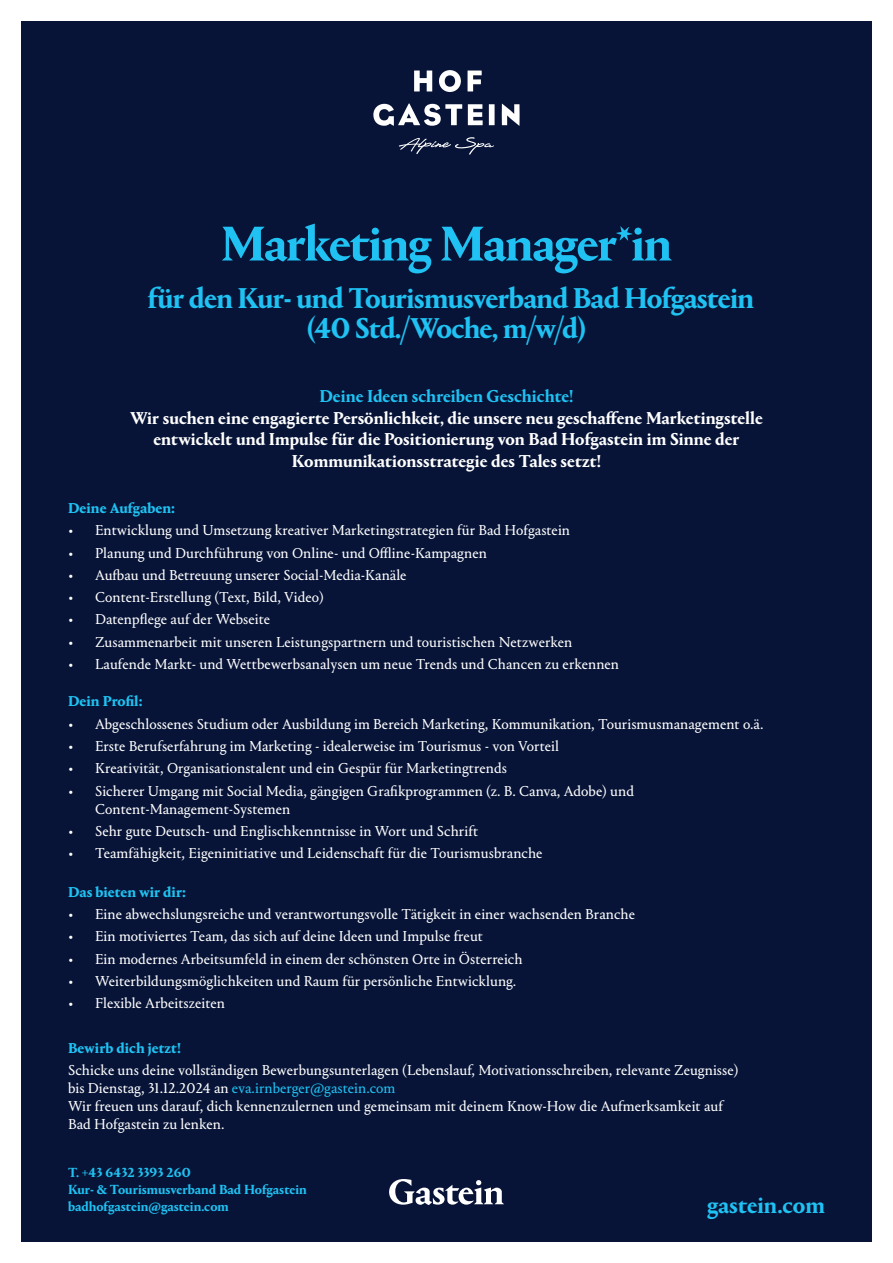
<style>
.page{position:relative;width:893px;height:1263px;background:#fff}
.page>*{position:absolute;margin:0;border:0;box-sizing:border-box;transform-origin:0 0}
.t1{font:700 51px "Portrait";letter-spacing:-.025em;color:#1fc2f3}
.t2{font:700 30px/30px "Portrait";letter-spacing:-.025em;color:#1fc2f3;text-align:center}
.t3{font:700 24px "Portrait";color:#1fc2f3}
.t4{font:700 18px "Portrait";color:#fff}
.t5{font:700 18px "Portrait";color:#1fc2f3}
.t6{font:15px/18px "Portrait Text";color:#fff}
.t7{font:700 15px "Portrait Text";color:#1fc2f3}
.Text_im_Balken{font:700 13.8px "Portrait";color:#1fc2f3}
.s1{color:#1fc2f3}
</style>
<div class="page">
<div style="left:21px;top:21px;width:851px;height:1221px;background:#071437"></div>
<svg style="left:373px;top:103px;width:89px;height:23px"></svg>
<svg style="left:502px;top:104px;width:18px;height:22px"></svg>
<svg style="left:468px;top:104px;width:15px;height:21px"></svg>
<div style="left:489px;top:104px;width:6px;height:21px;background:#fff"></div>
<svg style="left:414px;top:70px;width:18px;height:22px"></svg>
<svg style="left:439px;top:70px;width:22px;height:22px"></svg>
<svg style="left:468px;top:71px;width:14px;height:21px"></svg>
<svg style="left:399px;top:137px;width:95px;height:18px"></svg>
<svg style="left:389px;top:1179px;width:115px;height:26px"></svg>
<p class="t1" style="left:221px;top:208px;width:453px">Marketing Manager*in</p>
<p class="t2" style="left:148px;top:281px;width:608px">für den Kur- und Tourismusverband Bad Hofgastein (40 Std./Woche, m/w/d)</p>
<p class="t5" style="left:319px;top:384px;width:255px">Deine Ideen schreiben Geschichte!</p>
<p class="t4" style="left:130px;top:405px;width:634px">Wir suchen eine engagierte Persönlichkeit, die unsere neu geschaffene Marketingstelle</p>
<p class="t4" style="left:153px;top:427px;width:588px">entwickelt und Impulse für die Positionierung von Bad Hofgastein im Sinne der</p>
<p class="t4" style="left:292px;top:448px;width:311px">Kommunikationsstrategie des Tales setzt!</p>
<p class="t7" style="left:68px;top:497px;width:109px">Deine Aufgaben:</p>
<p class="t6" style="left:68px;top:521px;width:504px">• Entwicklung und Umsetzung kreativer Marketingstrategien für Bad Hofgastein</p>
<p class="t6" style="left:68px;top:543px;width:420px">• Planung und Durchführung von Online- und Offline-Kampagnen</p>
<p class="t6" style="left:68px;top:565px;width:340px">• Aufbau und Betreuung unserer Social-Media-Kanäle</p>
<p class="t6" style="left:68px;top:587px;width:257px">• Content-Erstellung (Text, Bild, Video)</p>
<p class="t6" style="left:68px;top:610px;width:204px">• Datenpflege auf der Webseite</p>
<p class="t6" style="left:68px;top:632px;width:506px">• Zusammenarbeit mit unseren Leistungspartnern und touristischen Netzwerken</p>
<p class="t6" style="left:68px;top:654px;width:553px">• Laufende Markt- und Wettbewerbsanalysen um neue Trends und Chancen zu erkennen</p>
<p class="t7" style="left:68px;top:690px;width:76px">Dein Profil:</p>
<p class="t6" style="left:68px;top:714px;width:697px">• Abgeschlossenes Studium oder Ausbildung im Bereich Marketing, Kommunikation, Tourismusmanagement o.ä.</p>
<p class="t6" style="left:68px;top:736px;width:492px">• Erste Berufserfahrung im Marketing - idealerweise im Tourismus - von Vorteil</p>
<p class="t6" style="left:68px;top:759px;width:441px">• Kreativität, Organisationstalent und ein Gespür für Marketingtrends</p>
<p class="t6" style="left:95px;top:781px;width:541px;text-indent:-27px">• Sicherer Umgang mit Social Media, gängigen Grafikprogrammen (z. B. Canva, Adobe) und<br>Content-Management-Systemen</p>
<p class="t6" style="left:68px;top:821px;width:412px">• Sehr gute Deutsch- und Englischkenntnisse in Wort und Schrift</p>
<p class="t6" style="left:68px;top:843px;width:476px">• Teamfähigkeit, Eigeninitiative und Leidenschaft für die Tourismusbranche</p>
<p class="t7" style="left:68px;top:881px;width:119px">Das bieten wir dir:</p>
<p class="t6" style="left:68px;top:904px;width:569px">• Eine abwechslungsreiche und verantwortungsvolle Tätigkeit in einer wachsenden Branche</p>
<p class="t6" style="left:68px;top:927px;width:417px">• Ein motiviertes Team, das sich auf deine Ideen und Impulse freut</p>
<p class="t6" style="left:68px;top:949px;width:456px">• Ein modernes Arbeitsumfeld in einem der schönsten Orte in Österreich</p>
<p class="t6" style="left:68px;top:971px;width:450px">• Weiterbildungsmöglichkeiten und Raum für persönliche Entwicklung.</p>
<p class="t6" style="left:68px;top:993px;width:159px">• Flexible Arbeitszeiten</p>
<p class="t7" style="left:68px;top:1037px;width:114px">Bewirb dich jetzt!</p>
<p class="t6" style="left:68px;top:1061px;width:672px">Schicke uns deine vollständigen Bewerbungsunterlagen (Lebenslauf, Motivationsschreiben, relevante Zeugnisse) bis Dienstag, 31.12.2024 an <span class="s1">eva.irnberger@gastein.com</span></p>
<p class="t6" style="left:68px;top:1097px;width:657px">Wir freuen uns darauf, dich kennenzulernen und gemeinsam mit deinem Know-How die Aufmerksamkeit auf<br>Bad Hofgastein zu lenken.</p>
<p class="Text_im_Balken" style="left:68px;top:1162px;width:124px">T. +43 6432 3393 260</p>
<p class="Text_im_Balken" style="left:68px;top:1179px;width:240px">Kur- &amp; Tourismusverband Bad Hofgastein</p>
<p class="Text_im_Balken" style="left:68px;top:1196px;width:162px">badhofgastein@gastein.com</p>
<p class="t3" style="left:707px;top:1188px;width:119px">gastein.com</p>
</div>
